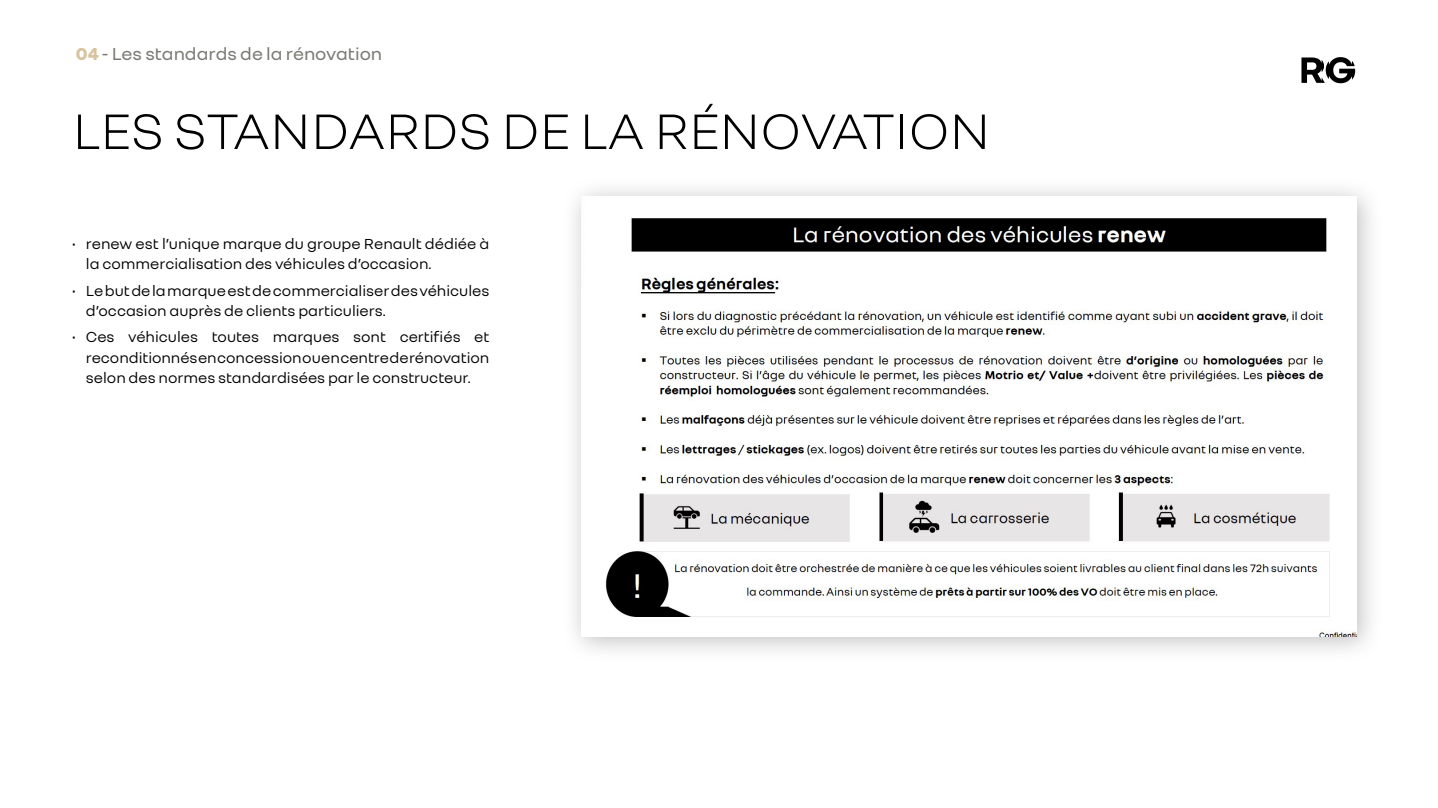
<style>
.page{position:relative;width:1438px;height:808px;background:#fff}
.page>*{position:absolute;margin:0;border:0;box-sizing:border-box;transform-origin:0 0}
.t1{font:300 53.85px "Renault Group";color:#000}
.t2{font:18.6px "Renault Group";color:#7b7b74}
.t3{font:15.75px/20.1px "Renault Group";color:#000}
.s1{font-weight:800;color:#d9c4a1}
</style>
<div class="page">
<div style="left:561px;top:176px;width:822px;height:487px;background:#000;opacity:.26"></div>
<img style="left:581px;top:196px;width:775px;height:441px">
<svg style="left:1301px;top:57px;width:53px;height:26px"></svg>
<p class="t2" style="left:76px;top:42px;width:308px"><span class="s1">04</span> - Les standards de la rénovation</p>
<p class="t1" style="left:72px;top:97px;width:919px">LES STANDARDS DE LA RÉNOVATION</p>
<p class="t3" style="left:86px;top:233px;width:405px;text-indent:-13px">• renew est l’unique marque du groupe Renault dédiée à la commercialisation des véhicules d’occasion.</p>
<p class="t3" style="left:86px;top:280px;width:405px;text-indent:-13px">• Le but de la marque est de commercialiser des véhicules d’occasion auprès de clients particuliers.</p>
<p class="t3" style="left:86px;top:326px;width:405px;text-align:justify;text-indent:-13px">• Ces véhicules toutes marques sont certifiés et reconditionnés en concession ou en centre de rénovation selon des normes standardisées par le constructeur.</p>
</div>
